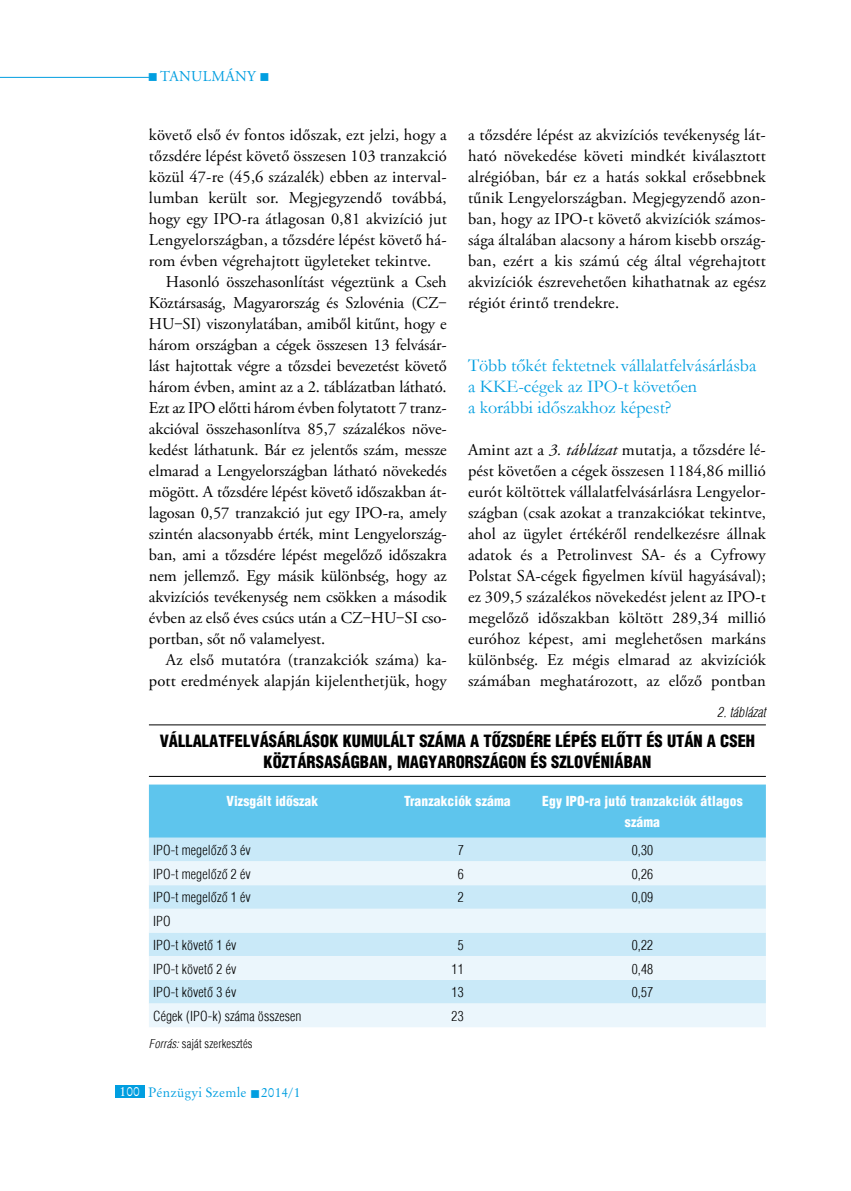
<style>
.page{position:relative;width:851px;height:1191px;background:#fff}
.page>*{position:absolute;margin:0;border:0;box-sizing:border-box;transform-origin:0 0}
.t1{font:18px/21px "Garamond";color:#009ee0}
.t2{font:16.5px/21px "Adobe Garamond Pro";letter-spacing:-.005em;color:#000;text-align:justify}
.t3{font:900 condensed 16.5px/21px "H Helvetica";color:#000;text-align:center}
.t4{font:16.5px "Adobe Garamond Pro";letter-spacing:-.025em;color:#000}
.t5{font:15px "Adobe Garamond Pro";letter-spacing:.155em;color:#009ee0}
.t6{font:300 condensed 13.5px/23.7px "H Helvetica";letter-spacing:.01em;color:#000}
.t7{font:900 condensed 13.5px/21px "H Helvetica";letter-spacing:.01em;color:#fff;text-align:center}
.t8{font:13.5px "Original Garamond HU Normal";letter-spacing:.01em;color:#009ee0}
.t9{font:italic 300 condensed 13.5px "H Helvetica";letter-spacing:.01em;color:#000}
.t10{font:300 condensed 12px "H Helvetica";letter-spacing:.01em;color:#000}
.s1{font-style:italic}
.s2{color:#fff}
</style>
<div class="page">
<hr style="left:0;top:77px;width:149px;height:1px;background:#009ee0">
<div style="left:115px;top:1084px;width:30px;height:13px;background:#009ee0"></div>
<hr style="left:149px;top:724px;width:616px;height:1px;background:#000">
<hr style="left:149px;top:776px;width:616px;height:1px;background:#000">
<div style="left:149px;top:784px;width:616px;height:53px;background:#5ec5ed"></div>
<div style="left:149px;top:837px;width:616px;height:24px;background:#c9e9f8"></div>
<svg style="left:149px;top:861px;width:616px;height:166px;background:#dcf0fa"></svg>
<p class="t5" style="left:148px;top:67px;width:123px">■tanulmány ■</p>
<p class="t2" style="left:149px;top:125px;width:299px">követő első év fontos időszak, ezt jelzi, hogy a</p>
<p class="t2" style="left:149px;top:146px;width:299px">tőzsdére lépést követő összesen 103 tranzakció</p>
<p class="t2" style="left:149px;top:167px;width:299px">közül 47-re (45,6 százalék) ebben az interval-</p>
<p class="t2" style="left:149px;top:188px;width:299px">lumban került sor. Megjegyzendő továbbá,</p>
<p class="t2" style="left:149px;top:209px;width:299px">hogy egy IPO-ra átlagosan 0,81 akvizíció jut</p>
<p class="t2" style="left:149px;top:230px;width:299px">Lengyelországban, a tőzsdére lépést követő há-</p>
<p class="t2" style="left:149px;top:251px;width:284px">rom évben végrehajtott ügyleteket tekintve.</p>
<p class="t2" style="left:166px;top:272px;width:282px">Hasonló összehasonlítást végeztünk a Cseh</p>
<p class="t2" style="left:149px;top:293px;width:299px">Köztársaság, Magyarország és Szlovénia (CZ‒</p>
<p class="t2" style="left:149px;top:314px;width:299px">HU‒SI) viszonylatában, amiből kitűnt, hogy e</p>
<p class="t2" style="left:149px;top:335px;width:299px">három országban a cégek összesen 13 felvásár-</p>
<p class="t2" style="left:149px;top:356px;width:299px">lást hajtottak végre a tőzsdei bevezetést követő</p>
<p class="t2" style="left:149px;top:377px;width:299px">három évben, amint az a 2. táblázatban látható.</p>
<p class="t2" style="left:149px;top:398px;width:299px">Ezt az IPO előtti három évben folytatott 7 tranz-</p>
<p class="t2" style="left:149px;top:419px;width:299px">akcióval összehasonlítva 85,7 százalékos növe-</p>
<p class="t2" style="left:149px;top:440px;width:299px">kedést láthatunk. Bár ez jelentős szám, messze</p>
<p class="t2" style="left:149px;top:461px;width:299px">elmarad a Lengyelországban látható növekedés</p>
<p class="t2" style="left:149px;top:482px;width:299px">mögött. A tőzsdére lépést követő időszakban át-</p>
<p class="t2" style="left:149px;top:503px;width:299px">lagosan 0,57 tranzakció jut egy IPO-ra, amely</p>
<p class="t2" style="left:149px;top:524px;width:299px">szintén alacsonyabb érték, mint Lengyelország-</p>
<p class="t2" style="left:149px;top:545px;width:299px">ban, ami a tőzsdére lépést megelőző időszakra</p>
<p class="t2" style="left:149px;top:566px;width:299px">nem jellemző. Egy másik különbség, hogy az</p>
<p class="t4" style="left:149px;top:587px;width:300px">akvizíciós tevékenység nem csökken a második</p>
<p class="t2" style="left:149px;top:608px;width:299px">évben az első éves csúcs után a CZ‒HU‒SI cso-</p>
<p class="t2" style="left:149px;top:629px;width:178px">portban, sőt nő valamelyest.</p>
<p class="t2" style="left:166px;top:650px;width:282px">Az első mutatóra (tranzakciók száma) ka-</p>
<p class="t2" style="left:149px;top:671px;width:299px">pott eredmények alapján kijelenthetjük, hogy</p>
<p class="t2" style="left:468px;top:125px;width:300px">a tőzsdére lépést az akvizíciós tevékenység lát&shy;ható növekedése követi mindkét kiválasztott alrégióban, bár ez a hatás sokkal erősebbnek tűnik Lengyelországban. Megjegyzendő azon&shy;ban, hogy az IPO-t követő akvizíciók számos&shy;sága általában alacsony a három kisebb ország&shy;ban, ezért a kis számú cég által végrehajtott akvizíciók észrevehetően kihathatnak az egész régiót érintő trendekre.</p>
<p class="t1" style="left:468px;top:354px;width:290px">Több tőkét fektetnek vállalatfelvásárlásba a KKE-cégek az IPO-t követően<br>a korábbi időszakhoz képest?</p>
<p class="t2" style="left:468px;top:440px;width:300px">Amint azt a <span class="s1">3. táblázat</span> mutatja, a tőzsdére lé&shy;pést követően a cégek összesen 1184,86 millió eurót költöttek vállalatfelvásárlásra Lengyelor&shy;szágban (csak azokat a tranzakciókat tekintve, ahol az ügylet értékéről rendelkezésre állnak adatok és a Petrolinvest SA- és a Cyfrowy Polstat SA-cégek figyelmen kívül hagyásával); ez 309,5 százalékos növekedést jelent az IPO-t megelőző időszakban költött 289,34 millió euróhoz képest, ami meglehetősen markáns különbség. Ez mégis elmarad az akvizíciók számában meghatározott, az előző pontban</p>
<p class="t9" style="left:717px;top:704px;width:50px">2. táblázat</p>
<p class="t3" style="left:160px;top:729px;width:597px">VÁLLALATFELVÁSÁRLÁSOK KUMULÁLT SZÁMA A TŐZSDÉRE LÉPÉS ELŐTT ÉS UTÁN A CSEH<br>KÖZTÁRSASÁGBAN, MAGYARORSZÁGON ÉS SZLOVÉNIÁBAN</p>
<p class="t7" style="left:226px;top:790px;width:93px">VIZSGÁLT IDŐSZAK</p>
<p class="t7" style="left:404px;top:790px;width:108px">TRANZAKCIÓK SZÁMA</p>
<p class="t7" style="left:542px;top:790px;width:202px">EGY IPO-RA JUTÓ TRANZAKCIÓK ÁTLAGOS<br>SZÁMA</p>
<p class="t6" style="left:153px;top:838px;width:99px">IPO-t megelőző 3 év</p>
<p class="t6" style="left:457px;top:838px;width:7px">7</p>
<p class="t6" style="left:631px;top:838px;width:23px">0,30</p>
<p class="t6" style="left:153px;top:862px;width:99px">IPO-t megelőző 2 év</p>
<p class="t6" style="left:457px;top:862px;width:7px">6</p>
<p class="t6" style="left:631px;top:862px;width:23px">0,26</p>
<p class="t6" style="left:153px;top:885px;width:99px">IPO-t megelőző 1 év</p>
<p class="t6" style="left:457px;top:885px;width:7px">2</p>
<p class="t6" style="left:631px;top:885px;width:23px">0,09</p>
<p class="t6" style="left:153px;top:909px;width:85px">IPO<br>IPO-t követő 1 év</p>
<p class="t6" style="left:457px;top:933px;width:7px">5</p>
<p class="t6" style="left:631px;top:933px;width:23px">0,22</p>
<p class="t6" style="left:153px;top:956px;width:85px">IPO-t követő 2 év</p>
<p class="t6" style="left:451px;top:956px;width:14px">11</p>
<p class="t6" style="left:631px;top:956px;width:23px">0,48</p>
<p class="t6" style="left:153px;top:980px;width:85px">IPO-t követő 3 év</p>
<p class="t6" style="left:451px;top:980px;width:14px">13</p>
<p class="t6" style="left:631px;top:980px;width:23px">0,57</p>
<p class="t6" style="left:153px;top:1004px;width:150px">Cégek (IPO-k) száma összesen</p>
<p class="t6" style="left:451px;top:1004px;width:14px">23</p>
<p class="t10" style="left:149px;top:1037px;width:105px"><span class="s1">Forrás:</span> saját szerkesztés</p>
<p class="t8" style="left:120px;top:1084px;width:182px"><span class="s2">100</span> Pénzügyi Szemle ■ 2014/1</p>
</div>
